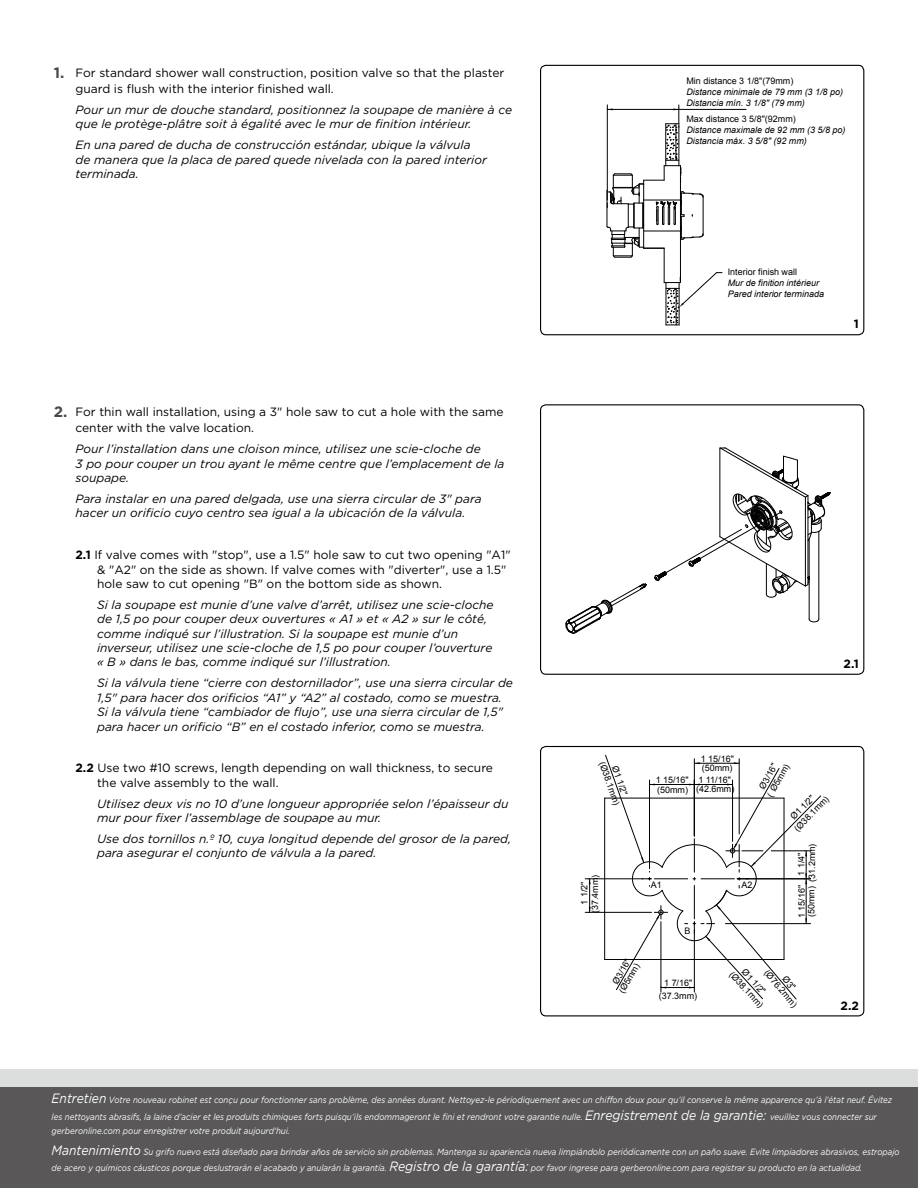
<style>
.page{position:relative;width:918px;height:1188px;background:#fff}
.page>*{position:absolute;margin:0;border:0;box-sizing:border-box;transform-origin:0 0}
.t1{font:italic 12px/14.4px "Gotham";color:#000}
.t2{font:12px/14.4px "Gotham";color:#000}
.t3{font:700 12px "Gotham";color:#000}
.t4{font:italic 9px/16.2px "Gotham";color:#fff;scale:.89 1}
.t5{font:9px/10.8px "Arial";color:#000;text-align:center}
.t6{font:italic 9px/10.8px "Arial";color:#000}
.s1{font-weight:700;font-size:15px;color:#4c4948}
.s2{font-weight:700}
.s3{font-size:13.5px}
</style>
<div class="page">
<hr style="left:643px;top:109px;width:103px;height:1px;background:#000">
<hr style="left:664px;top:248px;width:1px;height:35px;background:#000">
<hr style="left:680px;top:166px;width:1px;height:117px;background:#000">
<svg style="left:607px;top:105px;width:97px;height:153px"></svg>
<svg style="left:664px;top:272px;width:58px;height:54px"></svg>
<div style="left:540px;top:65px;width:324px;height:270px;border:1px solid #000;border-radius:5px"></div>
<svg style="left:566px;top:584px;width:81px;height:50px"></svg>
<hr style="left:809px;top:539px;width:1px;height:80px;background:#000">
<hr style="left:819px;top:531px;width:1px;height:88px;background:#000">
<svg style="left:809px;top:619px;width:10px;height:3px"></svg>
<svg style="left:655px;top:447px;width:176px;height:151px"></svg>
<div style="left:540px;top:404px;width:324px;height:271px;border:1px solid #000;border-radius:5px"></div>
<hr style="left:588px;top:912px;width:64px;height:1px;background:#000">
<hr style="left:588px;top:879px;width:64px;height:1px;background:#000">
<svg style="left:585px;top:879px;width:6px;height:34px"></svg>
<hr style="left:604px;top:798px;width:1px;height:162px;background:#000">
<svg style="left:605px;top:755px;width:216px;height:245px"></svg>
<div style="left:540px;top:746px;width:324px;height:270px;border:1px solid #000;border-radius:5px"></div>
<div style="left:0;top:1070px;width:918px;height:118px;background:#dcdddd"></div>
<div style="left:0;top:1087px;width:918px;height:101px;background:#595757"></div>
<p class="t2" style="left:76px;top:64px;width:430px;line-height:16.5px;text-indent:-22px"><span class="s1">1.</span> For standard shower wall construction, position valve so that the plaster guard is flush with the interior finished wall.</p>
<p class="t1" style="left:76px;top:102px;width:438px">Pour un mur de douche standard, positionnez la soupape de manière à ce que le protège-plâtre soit à égalité avec le mur de finition intérieur.</p>
<p class="t1" style="left:76px;top:138px;width:413px">En una pared de ducha de construcción estándar, ubique la válvula de manera que la placa de pared quede nivelada con la pared interior terminada.</p>
<p class="t2" style="left:76px;top:403px;width:430px;line-height:16.5px;text-indent:-22px"><span class="s1">2.</span> For thin wall installation, using a 3" hole saw to cut a hole with the same center with the valve location.</p>
<p class="t1" style="left:76px;top:442px;width:431px">Pour l’installation dans une cloison mince, utilisez une scie-cloche de<br>3 po pour couper un trou ayant le même centre que l’emplacement de la soupape.</p>
<p class="t1" style="left:76px;top:492px;width:408px">Para instalar en una pared delgada, use una sierra circular de 3" para hacer un orificio cuyo centro sea igual a la ubicación de la válvula.</p>
<p class="t2" style="left:97px;top:548px;width:415px;text-indent:-22px"><span class="s2">2.1</span> If valve comes with "stop", use a 1.5" hole saw to cut two opening "A1" &amp; "A2" on the side as shown. If valve comes with "diverter", use a 1.5" hole saw to cut opening "B" on the bottom side as shown.</p>
<p class="t1" style="left:97px;top:597px;width:398px">Si la soupape est munie d’une valve d’arrêt, utilisez une scie-cloche de 1,5 po pour couper deux ouvertures « A1 » et « A2 » sur le côté, comme indiqué sur l’illustration. Si la soupape est munie d’un inverseur, utilisez une scie-cloche de 1,5 po pour couper l’ouverture « B » dans le bas, comme indiqué sur l’illustration.</p>
<p class="t1" style="left:97px;top:676px;width:417px">Si la válvula tiene “cierre con destornillador”, use una sierra circular de 1,5" para hacer dos orificios “A1” y “A2” al costado, como se muestra.<br>Si la válvula tiene “cambiador de flujo”, use una sierra circular de 1,5" para hacer un orificio “B” en el costado inferior, como se muestra.</p>
<p class="t2" style="left:97px;top:761px;width:397px;text-indent:-22px"><span class="s2">2.2</span> Use two #10 screws, length depending on wall thickness, to secure the valve assembly to the wall.</p>
<p class="t1" style="left:97px;top:796px;width:413px">Utilisez deux vis no 10 d’une longueur appropriée selon l’épaisseur du mur pour fixer l’assemblage de soupape au mur.</p>
<p class="t1" style="left:97px;top:831px;width:416px">Use dos tornillos n.º 10, cuya longitud depende del grosor de la pared, para asegurar el conjunto de válvula a la pared.</p>
<p class="t5" style="left:686px;top:75px;width:108px">Min distance 3 1/8"(79mm)</p>
<p class="t6" style="left:686px;top:86px;width:158px">Distance minimale de 79 mm (3 1/8 po)<br>Distancia mín. 3 1/8" (79 mm)</p>
<p class="t5" style="left:686px;top:114px;width:111px">Max distance 3 5/8"(92mm)</p>
<p class="t6" style="left:686px;top:125px;width:161px">Distance maximale de 92 mm (3 5/8 po)<br>Distancia máx. 3 5/8" (92 mm)</p>
<p class="t5" style="left:728px;top:267px;width:71px">Interior finish wall</p>
<p class="t6" style="left:728px;top:278px;width:98px">Mur de finition intérieur<br>Pared interior terminada</p>
<p class="t3" style="left:854px;top:316px;width:7px">1</p>
<p class="t3" style="left:844px;top:656px;width:17px">2.1</p>
<p class="t5" style="left:617px;top:757px;width:47px;rotate:70deg">Ø1 1/2" (Ø38.1mm)</p>
<p class="t5" style="left:579px;top:913px;width:40px;rotate:-90deg">1 1/2" (37.4mm)</p>
<p class="t5" style="left:701px;top:754px;width:35px;line-height:9px;text-align:left">1 15/16" (50mm)</p>
<p class="t5" style="left:656px;top:775px;width:35px;line-height:9.9px;text-align:left">1 15/16" (50mm)</p>
<p class="t5" style="left:696px;top:775px;width:40px;line-height:9.4px;text-align:left">1 11/16" (42.6mm)</p>
<p class="t5" style="left:755px;top:789px;width:38px;rotate:-61deg">Ø3/16"<br>( Ø5mm)</p>
<p class="t5" style="left:784px;top:818px;width:47px;rotate:-45deg">Ø1 1/2" (Ø38.1mm)</p>
<p class="t5" style="left:651px;top:880px;width:12px">A1</p>
<p class="t5" style="left:741px;top:880px;width:12px">A2</p>
<p class="t5" style="left:684px;top:925px;width:7px">B</p>
<p class="t5" style="left:796px;top:882px;width:40px;rotate:-90deg">1 1/4" (31.2mm)</p>
<p class="t5" style="left:797px;top:918px;width:35px;line-height:9.4px;text-align:left;rotate:-90deg">1 15/16" (50mm)</p>
<p class="t5" style="left:608px;top:985px;width:34px;line-height:10.1px;rotate:-60deg">Ø3/16" (Ø5mm)</p>
<p class="t5" style="left:743px;top:962px;width:47px;rotate:48deg">Ø1 1/2" (Ø38.1mm)</p>
<p class="t5" style="left:777px;top:962px;width:47px;line-height:9.9px;rotate:50deg">Ø3" (Ø76.2mm)</p>
<p class="t5" style="left:659px;top:976px;width:40px;line-height:13.5px">1 7/16" (37.3mm)</p>
<p class="t3" style="left:841px;top:997px;width:20px">2.2</p>
<p class="t4" style="left:52px;top:1092px;width:946px"><span class="s3">Entretien</span> Votre nouveau robinet est conçu pour fonctionner sans problème, des années durant. Nettoyez-le périodiquement avec un chiffon doux pour qu’il conserve la même apparence qu’à l’état neuf. Évitez les nettoyants abrasifs, la laine d’acier et les produits chimiques forts puisqu’ils endommageront le fini et rendront votre garantie nulle. <span class="s3">Enregistrement de la garantie:</span> veuillez vous connecter sur</p>
<p class="t4" style="left:52px;top:1122px;width:269px">gerberonline.com pour enregistrer votre produit aujourd'hui.</p>
<p class="t4" style="left:52px;top:1143px;width:954px"><span class="s3">Mantenimiento</span> Su grifo nuevo está diseñado para brindar años de servicio sin problemas. Mantenga su apariencia nueva limpiándolo periódicamente con un paño suave. Evite limpiadores abrasivos, estropajo de acero y químicos cáusticos porque deslustrarán el acabado y anularán la garantía. <span class="s3">Registro de la garantía:</span> por favor ingrese para gerberonline.com para registrar su producto en la actualidad.</p>
</div>
